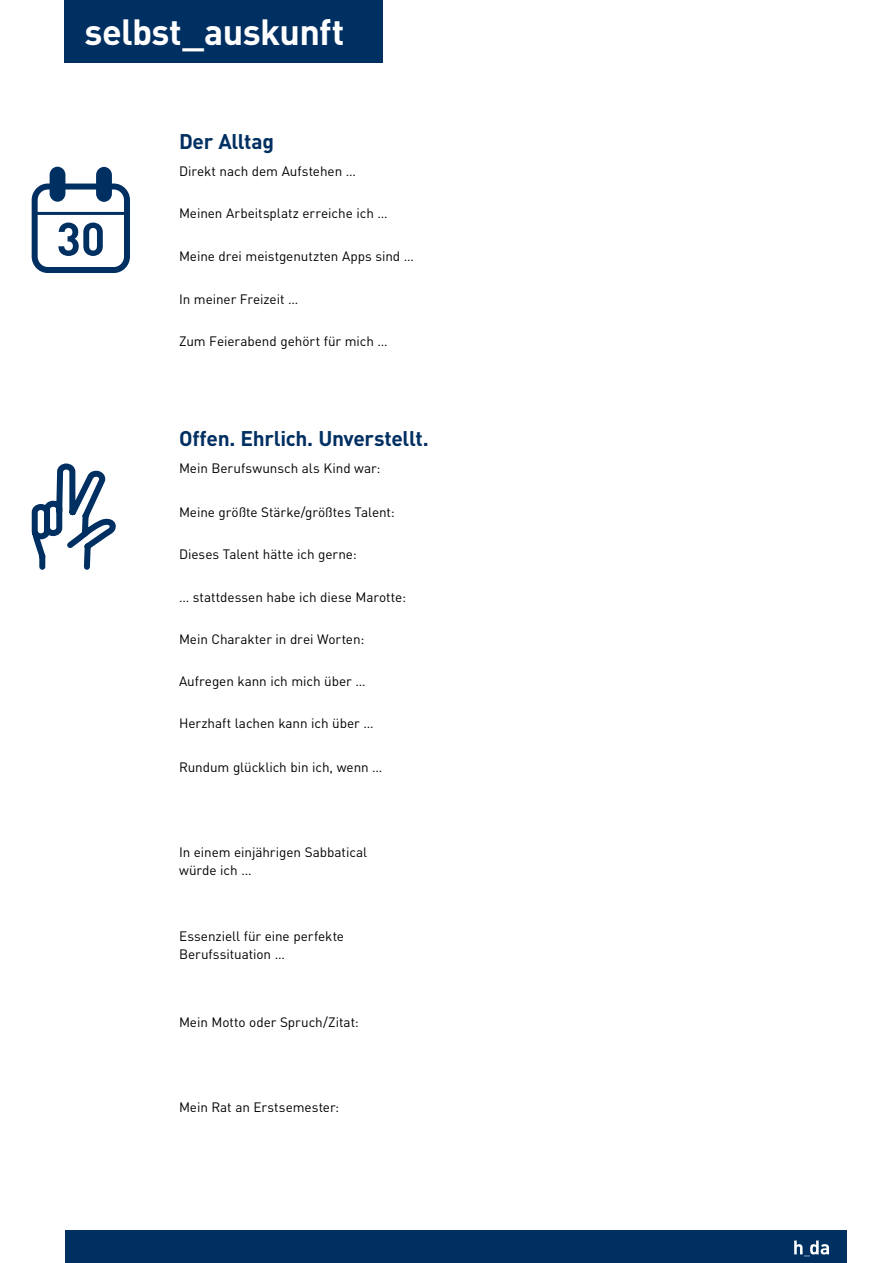
<style>
.page{position:relative;width:893px;height:1263px;background:#fff}
.page>*{position:absolute;margin:0;border:0;box-sizing:border-box;transform-origin:0 0}
._0_Fließtext{font:700 36px "DINOT";letter-spacing:-.02em;color:#fff}
._0_Fließtext-2{font:700 21px "DINOT";letter-spacing:-.015em;color:#002f62}
._0_Fließtext-3{font:13.5px/18px "DINOT";letter-spacing:-.005em;color:#000}
</style>
<div class="page">
<svg style="left:31px;top:463px;width:85px;height:107px"></svg>
<div style="left:32px;top:184px;width:98px;height:89px;border:6px solid #002f62;border-radius:13px"></div>
<div style="left:50px;top:167px;width:15px;height:35px;background:#002f62;border-radius:8px"></div>
<div style="left:96px;top:167px;width:16px;height:35px;background:#002f62;border-radius:8px"></div>
<hr style="left:35px;top:212px;width:92px;height:3px;background:#002f62">
<svg style="left:58px;top:223px;width:45px;height:33px"></svg>
<div style="left:65px;top:1230px;width:781px;height:33px;background:#002f62"></div>
<svg style="left:794px;top:1240px;width:35px;height:16px"></svg>
<div style="left:65px;top:0;width:318px;height:62px;background:#002f62"></div>
<p class="_0_Fließtext" style="left:85px;top:7px;width:261px">selbst_auskunft</p>
<p class="_0_Fließtext-2" style="left:179px;top:127px;width:97px">Der Alltag</p>
<p class="_0_Fließtext-3" style="left:179px;top:162px;width:179px">Direkt nach dem Aufstehen …</p>
<p class="_0_Fließtext-3" style="left:179px;top:204px;width:210px">Meinen Arbeitsplatz erreiche ich …</p>
<p class="_0_Fließtext-3" style="left:179px;top:247px;width:237px">Meine drei meistgenutzten Apps sind …</p>
<p class="_0_Fließtext-3" style="left:179px;top:289px;width:121px">In meiner Freizeit …</p>
<p class="_0_Fließtext-3" style="left:179px;top:331px;width:210px">Zum Feierabend gehört für mich …</p>
<p class="_0_Fließtext-2" style="left:179px;top:424px;width:251px">Offen. Ehrlich. Unverstellt.</p>
<p class="_0_Fließtext-3" style="left:179px;top:459px;width:203px">Mein Berufswunsch als Kind war:</p>
<p class="_0_Fließtext-3" style="left:179px;top:502px;width:217px">Meine größte Stärke/größtes Talent:</p>
<p class="_0_Fließtext-3" style="left:179px;top:544px;width:179px">Dieses Talent hätte ich gerne:</p>
<p class="_0_Fließtext-3" style="left:179px;top:587px;width:229px">… stattdessen habe ich diese Marotte:</p>
<p class="_0_Fließtext-3" style="left:179px;top:629px;width:187px">Mein Charakter in drei Worten:</p>
<p class="_0_Fließtext-3" style="left:179px;top:672px;width:188px">Aufregen kann ich mich über …</p>
<p class="_0_Fließtext-3" style="left:179px;top:714px;width:196px">Herzhaft lachen kann ich über …</p>
<p class="_0_Fließtext-3" style="left:179px;top:757px;width:205px">Rundum glücklich bin ich, wenn …</p>
<p class="_0_Fließtext-3" style="left:179px;top:842px;width:190px">In einem einjährigen Sabbatical würde ich …</p>
<p class="_0_Fließtext-3" style="left:179px;top:927px;width:167px">Essenziell für eine perfekte<br>Berufssituation …</p>
<p class="_0_Fließtext-3" style="left:179px;top:1012px;width:181px">Mein Motto oder Spruch/Zitat:</p>
<p class="_0_Fließtext-3" style="left:179px;top:1097px;width:162px">Mein Rat an Erstsemester:</p>
</div>
